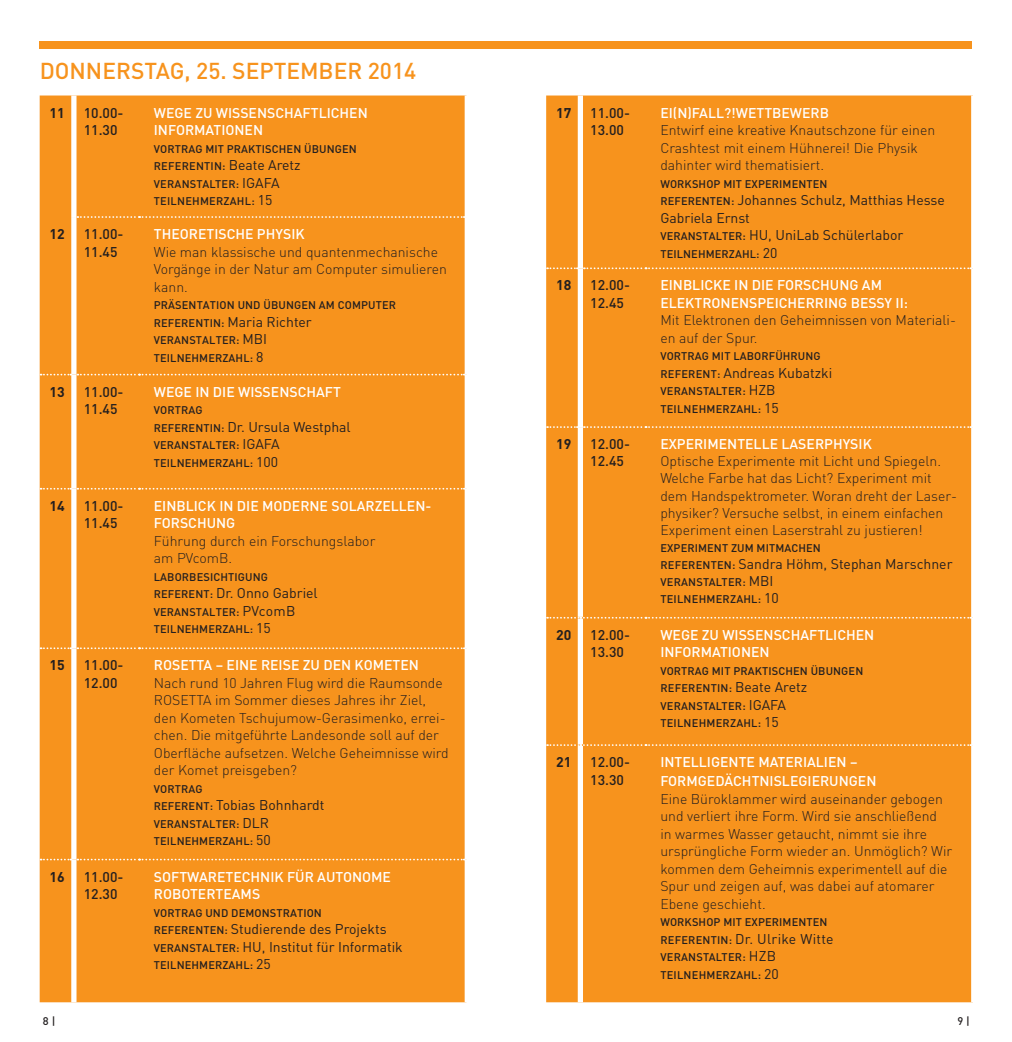
<style>
.page{position:relative;width:1012px;height:1042px;background:#fff}
.page>*{position:absolute;margin:0;border:0;box-sizing:border-box;transform-origin:0 0}
.t1{font:500 22.75px "DIN";color:#f7931d}
.t2{font:300 14px/17.5px "DIN";color:#231f20}
.t3{font:500 14px/17.5px "DIN";color:#fff}
.t4{font:14px/17.5px "DIN";color:#231f20}
.t5{font:500 14px/17.5px "DIN";color:#231f20}
.t6{font:14px "DIN";letter-spacing:.02em;color:#231f20}
.t7{font:700 14px "DIN";color:#231f20}
.t8{font:500 11.03px/17.5px "DIN";letter-spacing:.01em;color:#231f20}
.s1{font-weight:400;font-size:14px}
.s2{font-weight:500;font-size:11.03px}
</style>
<div class="page">
<div style="left:40px;top:41px;width:932px;height:7px;background:#f7931d"></div>
<div style="left:40px;top:95px;width:425px;height:907px;background:#f7931d"></div>
<svg style="left:41px;top:374px;width:30px;height:1px"></svg>
<svg style="left:77px;top:374px;width:388px;height:1px"></svg>
<svg style="left:41px;top:488px;width:30px;height:1px"></svg>
<svg style="left:77px;top:488px;width:388px;height:1px"></svg>
<svg style="left:41px;top:647px;width:30px;height:2px"></svg>
<svg style="left:77px;top:647px;width:388px;height:2px"></svg>
<svg style="left:41px;top:858px;width:30px;height:2px"></svg>
<svg style="left:77px;top:858px;width:388px;height:2px"></svg>
<div style="left:71px;top:95px;width:6px;height:122px;background:#fff"></div>
<div style="left:71px;top:217px;width:6px;height:158px;background:#fff"></div>
<div style="left:71px;top:375px;width:6px;height:114px;background:#fff"></div>
<div style="left:71px;top:489px;width:6px;height:159px;background:#fff"></div>
<div style="left:71px;top:648px;width:6px;height:211px;background:#fff"></div>
<div style="left:71px;top:859px;width:6px;height:143px;background:#fff"></div>
<svg style="left:77px;top:216px;width:388px;height:2px"></svg>
<div style="left:546px;top:95px;width:425px;height:907px;background:#f7931d"></div>
<svg style="left:547px;top:267px;width:31px;height:2px"></svg>
<svg style="left:584px;top:267px;width:387px;height:2px"></svg>
<svg style="left:547px;top:426px;width:31px;height:2px"></svg>
<svg style="left:584px;top:426px;width:387px;height:2px"></svg>
<svg style="left:971px;top:95px;width:2px;height:173px"></svg>
<svg style="left:971px;top:268px;width:2px;height:159px"></svg>
<svg style="left:971px;top:427px;width:2px;height:191px"></svg>
<svg style="left:971px;top:618px;width:1px;height:127px"></svg>
<svg style="left:971px;top:745px;width:2px;height:257px"></svg>
<div style="left:578px;top:95px;width:5px;height:173px;background:#fff"></div>
<div style="left:578px;top:268px;width:5px;height:159px;background:#fff"></div>
<div style="left:578px;top:427px;width:5px;height:190px;background:#fff"></div>
<div style="left:578px;top:618px;width:5px;height:126px;background:#fff"></div>
<div style="left:578px;top:746px;width:5px;height:256px;background:#fff"></div>
<svg style="left:547px;top:617px;width:424px;height:1px"></svg>
<svg style="left:547px;top:744px;width:424px;height:2px"></svg>
<h1 class="t1" style="left:40px;top:56px;width:378px">DONNERSTAG, 25. SEPTEM BER 2014</h1>
<p class="t7" style="left:50px;top:103px;width:17px">11</p>
<p class="t5" style="left:84px;top:103px;width:41px">10.00-<br>11.30</p>
<p class="t3" style="left:154px;top:103px;width:215px">WEGE ZU WISSENSCHAFTLICHEN<br>I NFORMATIONEN</p>
<p class="t8" style="left:154px;top:139px;width:204px">VORTRAG M IT PRAKTISCHEN Ü BUNGEN<br>REFERENTIN: <span class="s1">Beate Aretz<br></span>VERANSTALTER: <span class="s1">IGAFA<br></span>TEILNEHM ERZAHL: <span class="s1">15</span></p>
<p class="t7" style="left:50px;top:225px;width:17px">12</p>
<p class="t5" style="left:84px;top:225px;width:41px">11.00-<br>11.45</p>
<p class="t3" style="left:154px;top:225px;width:151px">THEORETISCHE PHYSIK</p>
<p class="t2" style="left:154px;top:243px;width:294px">Wie man klassische und quantenmechanische<br>Vorgänge in der Natur am Computer simulieren kann.</p>
<p class="t8" style="left:154px;top:296px;width:244px">PRÄSENTATION UND ÜBUNGEN AM COM PUTER</p>
<p class="t4" style="left:154px;top:312px;width:159px"><span class="s2">REFERENTIN:</span> Maria Richter</p>
<p class="t8" style="left:154px;top:331px;width:115px">VERANSTALTER: <span class="s1">MBI<br></span>TEILNEHM ERZAHL: <span class="s1">8</span></p>
<p class="t7" style="left:50px;top:382px;width:17px">13</p>
<p class="t5" style="left:84px;top:382px;width:41px">11.00-<br>11.45</p>
<p class="t3" style="left:154px;top:382px;width:180px">WEGE IN DIE WISSENSCHAFT</p>
<p class="t8" style="left:154px;top:401px;width:50px">VORT RAG</p>
<p class="t4" style="left:154px;top:417px;width:198px"><span class="s2">REFERENTIN:</span> Dr. Ursula Westphal</p>
<p class="t8" style="left:154px;top:436px;width:127px">VERANSTALTER: <span class="s1">IGAFA<br></span>TEILNEHM ERZAHL: <span class="s1">100</span></p>
<p class="t7" style="left:50px;top:497px;width:17px">14</p>
<p class="t5" style="left:84px;top:496px;width:41px">11.00-<br>11.45</p>
<p class="t3" style="left:154px;top:496px;width:279px">EINBLICK IN DIE MODERNE SOLARZELLEN-<br>FORSCHUNG</p>
<p class="t2" style="left:154px;top:532px;width:223px">Führung durch ein Forschungslabor am PVcomB.</p>
<p class="t8" style="left:154px;top:568px;width:116px">LABORBESICHTIGUNG</p>
<p class="t4" style="left:154px;top:584px;width:165px"><span class="s2">REFERENT:</span> Dr. Onno Gabriel</p>
<p class="t8" style="left:154px;top:603px;width:143px">VERANSTALTER: <span class="s1">PVcomB<br></span>TEILNEHM ERZAHL: <span class="s1">15</span></p>
<p class="t7" style="left:50px;top:656px;width:17px">15</p>
<p class="t5" style="left:84px;top:656px;width:41px">11.00-<br>12.00</p>
<p class="t3" style="left:154px;top:656px;width:10px">ROSE</p>
<p class="t3" style="left:189px;top:656px;width:232px">TTA – EINE REISE ZU DEN KOM ETEN</p>
<p class="t2" style="left:154px;top:674px;width:296px">Nach rund 10 Jahren Flug wird die Raumsonde ROSETTA im Sommer dieses Jahres ihr Ziel, den Kometen Tschujumow-Gerasimenko, errei&shy;chen. Die mitgeführte Landesonde soll auf der Oberfläche aufsetzen. Welche Geheimnisse wird der Komet preisgeben?</p>
<p class="t8" style="left:154px;top:779px;width:50px">VORT RAG</p>
<p class="t4" style="left:154px;top:796px;width:172px"><span class="s2">REFERENT:</span> Tobias Bohnhardt</p>
<p class="t8" style="left:154px;top:814px;width:118px">VERANSTALTER: <span class="s1">DLR<br></span>TEILNEHM ERZAHL: <span class="s1">50</span></p>
<p class="t3" style="left:154px;top:867px;width:239px;text-indent:45px">ARETECHNIK FÜR AUTONOM E<br>ROBOTERTEAMS</p>
<p class="t8" style="left:154px;top:903px;width:170px">VORTRAG UND D EM ONSTRATION</p>
<p class="t4" style="left:154px;top:920px;width:250px"><span class="s2">REFERENTEN:</span> Studierende des Projekts<br><span class="s2">VERANSTALTER:</span> HU, Institut für Informatik</p>
<p class="t8" style="left:154px;top:956px;width:118px">TEILNEHM ERZAHL: <span class="s1">25</span></p>
<p class="t7" style="left:50px;top:867px;width:17px">16</p>
<p class="t5" style="left:84px;top:867px;width:41px">11.00-<br>12.30</p>
<p class="t3" style="left:154px;top:867px;width:28px">SOFTW</p>
<p class="t7" style="left:556px;top:103px;width:17px">17</p>
<p class="t5" style="left:590px;top:103px;width:41px">11.00-<br>13.00</p>
<p class="t3" style="left:660px;top:103px;width:170px">EI(N)FALL?!WETTBEWERB</p>
<p class="t2" style="left:660px;top:121px;width:276px">Entwirf eine kreative Knautschzone für einen<br>Crashtest mit einem Hühnerei! Die Physik dahinter wird thematisiert.</p>
<p class="t8" style="left:660px;top:174px;width:169px">WORKSHOP M IT EXPERIM ENTEN</p>
<p class="t4" style="left:660px;top:191px;width:286px"><span class="s2">REFERENTEN:</span> Johannes Schulz, Matthias Hesse<br>Gabriela Ernst<br><span class="s2">VERANSTALTER:</span> HU, UniLab Schülerlabor</p>
<p class="t8" style="left:660px;top:244px;width:118px">TEILNEHM ERZAHL: <span class="s1">20</span></p>
<p class="t7" style="left:556px;top:276px;width:17px">18</p>
<p class="t5" style="left:590px;top:276px;width:41px">12.00-<br>12.45</p>
<p class="t3" style="left:660px;top:276px;width:221px">EINBLICKE IN DIE FORSCHUNG AM<br>ELEKTRONENSPEICHERRING BESSY</p>
<p class="t3" style="left:896px;top:293px;width:14px">II :</p>
<p class="t2" style="left:660px;top:311px;width:297px">Mit Elektronen den Geheimnissen von Materiali&shy;en auf der Spur.</p>
<p class="t8" style="left:660px;top:347px;width:162px">VORTRAG M IT LABORFÜHRUNG</p>
<p class="t4" style="left:660px;top:364px;width:173px"><span class="s2">REFERENT:</span> Andreas Kubatzki</p>
<p class="t8" style="left:660px;top:382px;width:120px">VERANSTALTER: <span class="s1">HZB<br></span>TEILNEHM ERZAHL: <span class="s1">15</span></p>
<p class="t7" style="left:556px;top:435px;width:17px">19</p>
<p class="t5" style="left:590px;top:435px;width:41px">12.00-<br>12.45</p>
<p class="t3" style="left:660px;top:435px;width:212px">EXPERIM ENTELLE LASERPHYSIK</p>
<p class="t2" style="left:660px;top:452px;width:298px">Optische Experimente mit Licht und Spiegeln.<br>Welche Farbe hat das Licht? Experiment mit dem Handspektrometer. Woran dreht der Laser&shy;physiker? Versuche selbst, in einem einfachen Experiment einen Laserstrahl zu justieren!</p>
<p class="t8" style="left:660px;top:539px;width:162px">EXPERIM ENT ZUM MITMACHEN</p>
<p class="t4" style="left:660px;top:555px;width:294px"><span class="s2">REFERENTEN:</span> Sandra Höhm, Stephan Marschner</p>
<p class="t8" style="left:660px;top:573px;width:120px">VERANSTALTER: <span class="s1">MBI<br></span>TEILNEHM ERZAHL: <span class="s1">10</span></p>
<p class="t7" style="left:556px;top:626px;width:17px">20</p>
<p class="t5" style="left:590px;top:625px;width:41px">12.00-<br>13.30</p>
<p class="t3" style="left:660px;top:625px;width:215px">WEGE ZU WISSENSCHAFTLICHEN<br>I NFORMATIONEN</p>
<p class="t8" style="left:660px;top:661px;width:204px">VORTRAG M IT PRAKTISCHEN Ü BUNGEN<br>REFERENTIN: <span class="s1">Beate Aretz<br></span>VERANSTALTER: <span class="s1">IGAFA<br></span>TEILNEHM ERZAHL: <span class="s1">15</span></p>
<p class="t7" style="left:556px;top:753px;width:17px">21</p>
<p class="t5" style="left:590px;top:753px;width:41px">12.00-<br>13.30</p>
<p class="t3" style="left:660px;top:752px;width:218px;line-height:19.2px">I NTELLIGENTE MATERIALIEN –<br>FORMGEDÄCHTNISLEGIERUNGEN</p>
<p class="t2" style="left:660px;top:790px;width:293px">Eine Büroklammer wird auseinander gebogen und verliert ihre Form. Wird sie anschließend<br>in warmes Wasser getaucht, nimmt sie ihre ursprüngliche Form wieder an. Unmöglich? Wir kommen dem Geheimnis experimentell auf die Spur und zeigen auf, was dabei auf atomarer Ebene geschieht.</p>
<p class="t8" style="left:660px;top:913px;width:169px">WORKSHOP M IT EXPERIM ENTEN</p>
<p class="t6" style="left:660px;top:930px;width:175px"><span class="s2">REFERENTIN:</span> Dr. Ulrike Witte</p>
<p class="t8" style="left:660px;top:948px;width:120px">VERANSTALTER: <span class="s1">HZB<br></span>TEILNEHM ERZAHL: <span class="s1">20</span></p>
<p class="t8" style="left:43px;top:1011px;width:14px">8 |</p>
<p class="t8" style="left:957px;top:1011px;width:14px">9 |</p>
</div>
